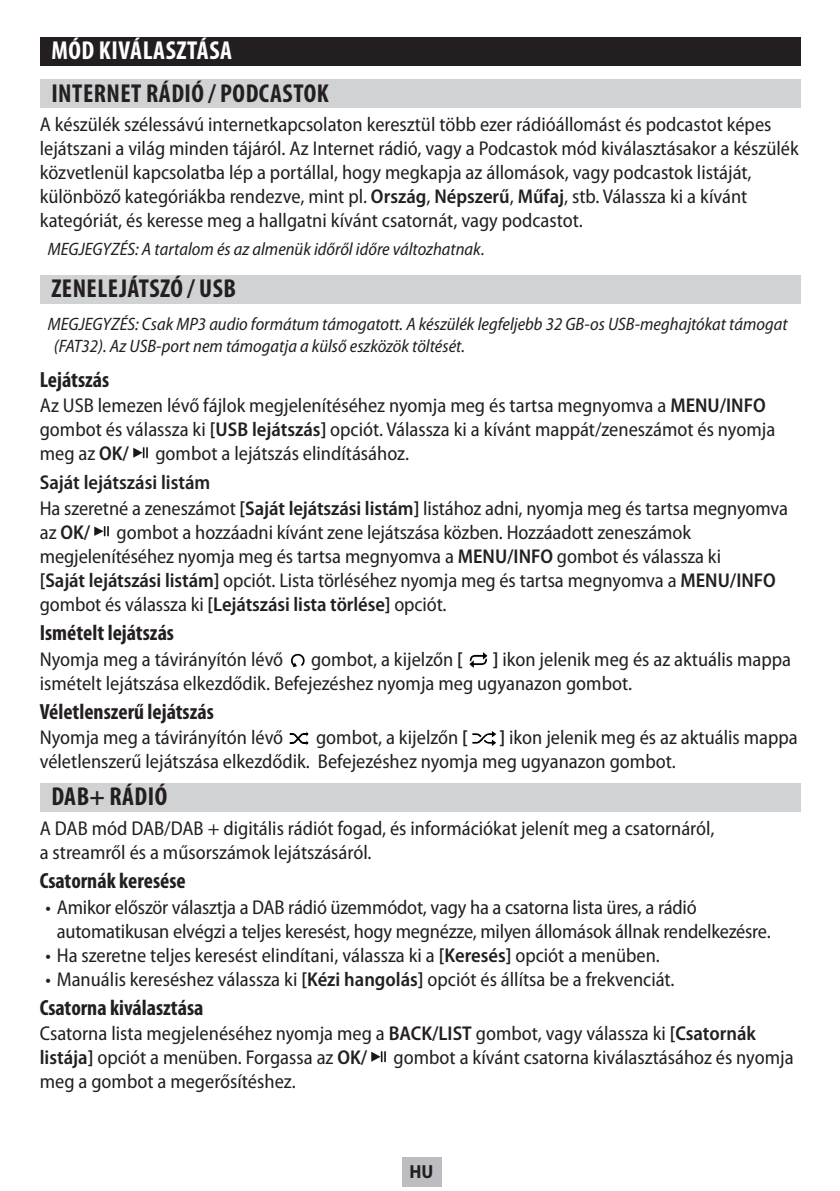
<style>
.page{position:relative;width:840px;height:1191px;background:#fff}
.page>*{position:absolute;margin:0;border:0;box-sizing:border-box;transform-origin:0 0}
.Podnadpis{font:700 condensed 26px "Myriad Pro";letter-spacing:.02em;color:#231f20}
.Nadpis{font:700 condensed 26px "Myriad Pro";letter-spacing:.02em;color:#fff}
.Tučný_text{font:700 condensed 22px "Myriad Pro";color:#231f20}
.Text{font:semi-condensed 20px/24px "Myriad Pro";color:#231f20}
.Tučný_text-2{font:600 semi-condensed 20px "Myriad Pro";color:#231f20}
.t1{font:700 semi-condensed 19px "Myriad Pro";color:#231f20}
.Note{font:italic semi-condensed 18px/21.6px "Myriad Pro";color:#231f20}
.s1{font-weight:600}
</style>
<div class="page">
<div style="left:401px;top:1157px;width:40px;height:29px;background:#bcbdc0"></div>
<div style="left:40px;top:37px;width:759px;height:29px;background:#231f20"></div>
<div style="left:40px;top:79px;width:759px;height:29px;background:#d1d2d4"></div>
<div style="left:40px;top:275px;width:759px;height:29px;background:#d1d2d4"></div>
<div style="left:40px;top:783px;width:759px;height:28px;background:#d1d2d4"></div>
<img style="left:133px;top:447px;width:15px;height:12px">
<img style="left:94px;top:526px;width:15px;height:11px">
<img style="left:291px;top:653px;width:14px;height:14px">
<img style="left:469px;top:652px;width:19px;height:16px">
<img style="left:289px;top:731px;width:20px;height:14px">
<img style="left:472px;top:731px;width:24px;height:15px">
<img style="left:371px;top:1051px;width:15px;height:12px">
<p class="Nadpis" style="left:51px;top:34px;width:182px">MÓD KIVÁLASZTÁSA</p>
<p class="Podnadpis" style="left:51px;top:77px;width:279px">INTERNET RÁDIÓ / PODCASTOK</p>
<p class="Text" style="left:40px;top:112px;width:760px">A készülék szélessávú internetkapcsolaton keresztül több ezer rádióállomást és podcastot képes lejátszani a világ minden tájáról. Az Internet rádió, vagy a Podcastok mód kiválasztásakor a készülék közvetlenül kapcsolatba lép a portállal, hogy megkapja az állomások, vagy podcastok listáját, különböző kategóriákba rendezve, mint pl. <span class="s1">Ország</span>, <span class="s1">Népszerű</span>, <span class="s1">Műfaj</span>, stb. Válassza ki a kívánt kategóriát, és keresse meg a hallgatni kívánt csatornát, vagy podcastot.</p>
<p class="Note" style="left:48px;top:238px;width:438px">MEGJEGYZÉS: A tartalom és az almenük időről időre változhatnak.</p>
<p class="Podnadpis" style="left:51px;top:272px;width:186px">ZENELEJÁTSZÓ / USB</p>
<p class="Note" style="left:54px;top:313px;width:735px;text-indent:-6px">MEGJEGYZÉS: Csak MP3 audio formátum támogatott. A készülék legfeljebb 32 GB-os USB-meghajtókat támogat (FAT32). Az USB-port nem támogatja a külső eszközök töltését.</p>
<p class="Tučný_text" style="left:40px;top:366px;width:71px">Lejátszás</p>
<p class="Text" style="left:40px;top:393px;width:736px">Az USB lemezen lévő fájlok megjelenítéséhez nyomja meg és tartsa megnyomva a <span class="s1">MENU/INFO </span>gombot és válassza ki <span class="s1">[USB lejátszás]</span> opciót. Válassza ki a kívánt mappát/zeneszámot és nyomja meg az <span class="s1">OK/</span></p>
<p class="Text" style="left:155px;top:441px;width:255px">gombot a lejátszás elindításához.</p>
<p class="Tučný_text-2" style="left:40px;top:470px;width:172px">Saját lejátszási listám</p>
<p class="Text" style="left:40px;top:496px;width:749px">Ha szeretné a zeneszámot <span class="s1">[Saját lejátszási listám]</span> listához adni, nyomja meg és tartsa megnyomva az <span class="s1">OK/</span></p>
<p class="Text" style="left:40px;top:520px;width:737px;text-indent:77px">gombot a hozzáadni kívánt zene lejátszása közben. Hozzáadott zeneszámok megjelenítéséhez nyomja meg és tartsa megnyomva a <span class="s1">MENU/INFO</span> gombot és válassza ki<br><span class="s1">[Saját lejátszási listám]</span> opciót. Lista törléséhez nyomja meg és tartsa megnyomva a <span class="s1">MENU/INFO </span>gombot és válassza ki <span class="s1">[Lejátszási lista törlése]</span> opciót.</p>
<p class="Tučný_text" style="left:40px;top:619px;width:136px">Ismételt lejátszás</p>
<p class="Text" style="left:40px;top:646px;width:245px">Nyomja meg a távirányítón lévő</p>
<p class="Text" style="left:311px;top:646px;width:153px">gombot, a kijelzőn <span class="s1">[</span></p>
<p class="Text" style="left:40px;top:646px;width:752px;text-indent:453px"><span class="s1">]</span> ikon jelenik meg és az aktuális mappa ismételt lejátszása elkezdődik. Befejezéshez nyomja meg ugyanazon gombot.</p>
<p class="Tučný_text" style="left:40px;top:698px;width:176px">Véletlenszerű lejátszás</p>
<p class="Text" style="left:40px;top:725px;width:245px">Nyomja meg a távirányítón lévő</p>
<p class="Text" style="left:316px;top:725px;width:153px">gombot, a kijelzőn <span class="s1">[</span></p>
<p class="Text" style="left:40px;top:725px;width:759px;text-indent:459px"><span class="s1">]</span> ikon jelenik meg és az aktuális mappa véletlenszerű lejátszása elkezdődik. Befejezéshez nyomja meg ugyanazon gombot.</p>
<p class="Podnadpis" style="left:51px;top:780px;width:117px">DAB+ RÁDIÓ</p>
<p class="Text" style="left:40px;top:816px;width:675px">A DAB mód DAB/DAB + digitális rádiót fogad, és információkat jelenít meg a csatornáról, a streamről és a műsorszámok lejátszásáról.</p>
<p class="Tučný_text" style="left:40px;top:867px;width:147px">Csatornák keresése</p>
<p class="Text" style="left:57px;top:894px;width:715px;text-indent:-11px">• Amikor először választja a DAB rádió üzemmódot, vagy ha a csatorna lista üres, a rádió automatikusan elvégzi a teljes keresést, hogy megnézze, milyen állomások állnak rendelkezésre.</p>
<p class="Text" style="left:45px;top:942px;width:615px">• Ha szeretne teljes keresést elindítani, válassza ki a <span class="s1">[Keresés]</span> opciót a menüben.</p>
<p class="Text" style="left:45px;top:966px;width:630px">• Manuális kereséshez válassza ki <span class="s1">[Kézi hangolás]</span> opciót és állítsa be a frekvenciát.</p>
<p class="Tučný_text" style="left:40px;top:993px;width:165px">Csatorna kiválasztása</p>
<p class="Text" style="left:40px;top:1021px;width:717px">Csatorna lista megjelenéséhez nyomja meg a <span class="s1">BACK/LIST</span> gombot, vagy válassza ki <span class="s1">[Csatornák listája]</span> opciót a menüben. Forgassa az <span class="s1">OK/</span></p>
<p class="Text" style="left:393px;top:1045px;width:401px">gombot a kívánt csatorna kiválasztásához és nyomja</p>
<p class="Text" style="left:40px;top:1069px;width:257px">meg a gombot a megerősítéshez.</p>
<p class="t1" style="left:409px;top:1159px;width:25px">HU</p>
</div>
